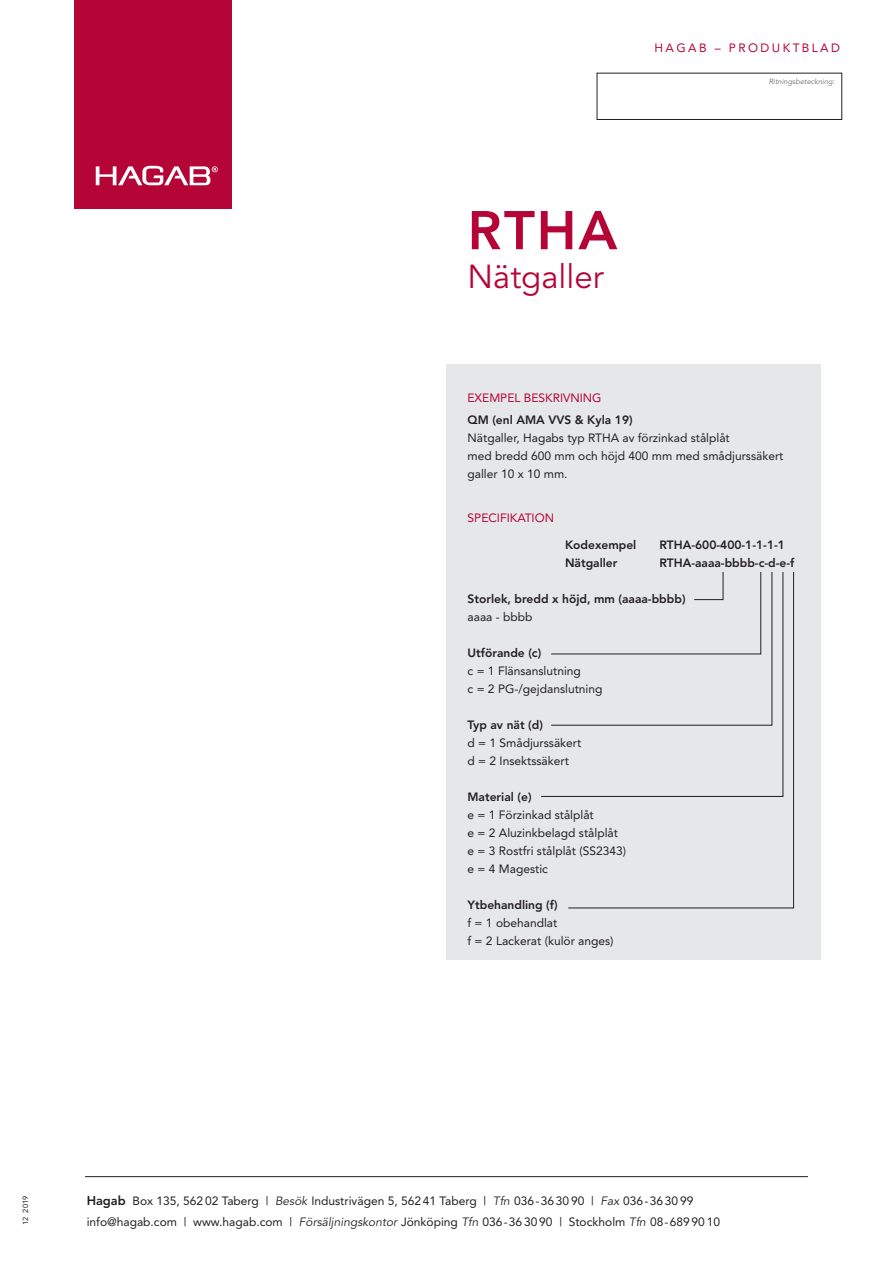
<style>
.page{position:relative;width:893px;height:1263px;background:#fff}
.page>*{position:absolute;margin:0;border:0;box-sizing:border-box;transform-origin:0 0}
.t1{font:800 54px "Avenir LT Std";color:#b50536}
.t2{font:33px "Avenir LT Std";color:#b50536}
.Datablad_-_brödtext{font:12px/18px "Avenir LT Std";color:#231f20}
.Datablad_-_brödtext-2{font:800 12px "Avenir LT Std";color:#231f20}
.Datablad_mellanrubri{font:12px "Avenir LT Std";color:#b50536}
.Datablad_mellanrubri-2{font:12px "Avenir LT Std";letter-spacing:.2em;color:#b50536}
.Datablad_-_brödtext-3{font:12px "Avenir LT Std";color:#b50536}
.t3{font:italic 7.5px "Avenir LT Std";color:#6c6d70}
.t4{font:7.5px "Avenir LT Std";color:#231f20}
.s1{font-weight:800;font-size:12.75px}
.s2{font-style:italic}
</style>
<div class="page">
<div style="left:446px;top:365px;width:375px;height:595px;background:#e6e7e9"></div>
<div style="left:74px;top:0;width:158px;height:209px;background:#b50536"></div>
<svg style="left:96px;top:166px;width:122px;height:19px"></svg>
<svg style="left:567px;top:572px;width:227px;height:337px"></svg>
<hr style="left:85px;top:1176px;width:723px;height:1px;background:#231f20">
<div style="left:597px;top:73px;width:245px;height:47px;border:1px solid #231f20"></div>
<p class="Datablad_mellanrubri-2" style="left:655px;top:40px;width:187px">HAGAB – PRODUKTBLAD</p>
<p class="t1" style="left:468px;top:199px;width:151px">RTHA</p>
<p class="t2" style="left:468px;top:258px;width:138px">Nätgaller</p>
<p class="t3" style="left:769px;top:77px;width:68px">Ritningsbeteckning:</p>
<p class="Datablad_mellanrubri" style="left:468px;top:391px;width:136px">EXEMPEL BESKRIVNING</p>
<p class="Datablad_-_brödtext-2" style="left:468px;top:413px;width:167px">QM (enl AMA VVS &amp; Kyla 19)</p>
<p class="Datablad_-_brödtext" style="left:468px;top:429px;width:317px">Nätgaller, Hagabs typ RTHA av förzinkad stålplåt<br>med bredd 600 mm och höjd 400 mm med smådjurssäkert galler 10 x 10 mm.</p>
<p class="Datablad_-_brödtext-3" style="left:468px;top:511px;width:88px">SPECIFIKATION</p>
<p class="Datablad_-_brödtext-2" style="left:565px;top:538px;width:73px">Kodexempel</p>
<p class="Datablad_-_brödtext-2" style="left:660px;top:538px;width:127px">RTHA-600-400-1-1-1-1</p>
<p class="Datablad_-_brödtext-2" style="left:565px;top:556px;width:54px">Nätgaller</p>
<p class="Datablad_-_brödtext-2" style="left:660px;top:556px;width:136px">RTHA-aaaa-bbbb-c-d-e-f</p>
<p class="Datablad_-_brödtext-2" style="left:468px;top:592px;width:219px">Storlek, bredd x höjd, mm (aaaa-bbbb)</p>
<p class="Datablad_-_brödtext" style="left:468px;top:608px;width:66px">aaaa - bbbb</p>
<p class="Datablad_-_brödtext-2" style="left:468px;top:646px;width:75px">Utförande (c)</p>
<p class="Datablad_-_brödtext" style="left:468px;top:662px;width:115px">c = 1 Flänsanslutning</p>
<p class="Datablad_-_brödtext" style="left:468px;top:680px;width:136px">c = 2 PG-/gejdanslutning</p>
<p class="Datablad_-_brödtext-2" style="left:468px;top:718px;width:77px">Typ av nät (d)</p>
<p class="Datablad_-_brödtext" style="left:468px;top:734px;width:115px">d = 1 Smådjurssäkert</p>
<p class="Datablad_-_brödtext" style="left:468px;top:752px;width:103px">d = 2 Insektssäkert</p>
<p class="Datablad_-_brödtext-2" style="left:468px;top:790px;width:66px">Material (e)</p>
<p class="Datablad_-_brödtext" style="left:468px;top:806px;width:128px">e = 1 Förzinkad stålplåt</p>
<p class="Datablad_-_brödtext" style="left:468px;top:824px;width:152px">e = 2 Aluzinkbelagd stålplåt</p>
<p class="Datablad_-_brödtext" style="left:468px;top:842px;width:160px">e = 3 Rostfri stålplåt (SS2343)</p>
<p class="Datablad_-_brödtext" style="left:468px;top:860px;width:82px">e = 4 Magestic</p>
<p class="Datablad_-_brödtext-2" style="left:468px;top:898px;width:92px">Ytbehandling (f)</p>
<p class="Datablad_-_brödtext" style="left:468px;top:914px;width:91px">f = 1 obehandlat</p>
<p class="Datablad_-_brödtext" style="left:468px;top:932px;width:148px">f = 2 Lackerat (kulör anges)</p>
<p class="t4" style="left:21px;top:1225px;width:31px;rotate:-90deg">12 2019</p>
<p class="Datablad_-_brödtext" style="left:87px;top:1192px;width:608px"><span class="s1">Hagab</span> Box 135, 562 02 Taberg <sup>|</sup> <span class="s2">Besök</span> Industrivägen 5, 562 41 Taberg <sup>|</sup> <span class="s2">Tfn</span> 036 -36 30 90 <sup>|</sup> <span class="s2">Fax</span> 036-36 30 99</p>
<p class="Datablad_-_brödtext" style="left:87px;top:1212px;width:477px">info@hagab.com <sup>|</sup> www.hagab.com <sup>|</sup> <span class="s2">Försäljningskontor</span> Jönköping <span class="s2">Tfn</span> 036-36 30 90 <sup>|</sup></p>
<p class="Datablad_-_brödtext" style="left:569px;top:1212px;width:153px">Stockholm <span class="s2">Tfn</span> 08-689 90 10</p>
</div>
